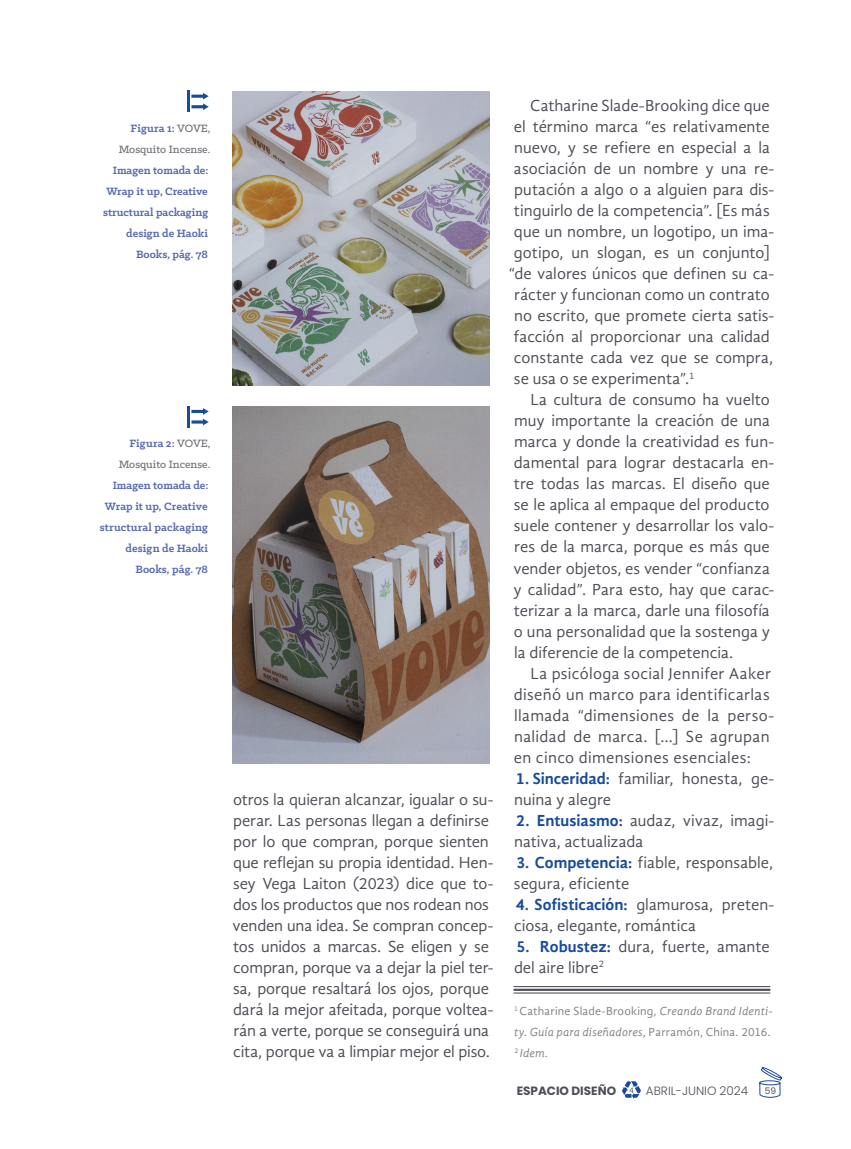
<style>
.page{position:relative;width:851px;height:1149px;background:#fff}
.page>*{position:absolute;margin:0;border:0;box-sizing:border-box;transform-origin:0 0}
.t1{font:16.5px/21px "Gandhi Sans";color:#4d4e56}
.t2{font:16.5px "Gandhi Sans";letter-spacing:.02em;color:#4d4e56}
.t3{font:700 12px/21px "Klinic Slab";color:#586baf;text-align:right}
.t4{font:italic 12px/21px "Gandhi Sans";letter-spacing:.01em;color:#7f7f85}
.t5{font:500 12px/21px "Klinic Slab";color:#6e6e75;text-align:right}
.t6{font:300 12px "Poppins";color:#4d4e56}
.t7{font:700 12px "Poppins";color:#4d4e56}
.t8{font:9px "Poppins";color:#4d4e56}
.s1{font-weight:700;color:#586baf}
.s2{font-weight:700;color:#194b9b}
.s3{font-style:normal}
</style>
<div class="page">
<svg style="left:759px;top:1067px;width:23px;height:30px"></svg>
<svg style="left:622px;top:1081px;width:18px;height:17px"></svg>
<svg style="left:191px;top:93px;width:18px;height:17px"></svg>
<hr style="left:188px;top:91px;width:2px;height:21px;background:#194b9b">
<hr style="left:513px;top:985px;width:257px;height:1px;background:#4d4e56">
<hr style="left:513px;top:988px;width:257px;height:2px;background:#4d4e56">
<hr style="left:513px;top:992px;width:257px;height:1px;background:#4d4e56">
<img style="left:233px;top:91px;width:256px;height:294px">
<img style="left:233px;top:406px;width:256px;height:357px">
<svg style="left:191px;top:408px;width:18px;height:17px"></svg>
<hr style="left:188px;top:406px;width:2px;height:21px;background:#194b9b">
<p class="t5" style="left:119px;top:117px;width:93px"><span class="s1">Figura 1:</span> VOVE,<br>Mosquito Incense.</p>
<p class="t3" style="left:103px;top:159px;width:107px">Imagen tomada de:<br>Wrap it up, Creative structural packaging design de Haoki<br>Books, pág. 78</p>
<p class="t5" style="left:119px;top:432px;width:93px"><span class="s1">Figura 2:</span> VOVE,<br>Mosquito Incense.</p>
<p class="t3" style="left:100px;top:474px;width:110px">Imagen tomada de:<br>Wrap it up, Creative structural packaging design de Haoki<br>Books, pág. 78</p>
<p class="t1" style="left:232px;top:788px;width:262px">otros la quieran alcanzar, igualar o su&shy;perar. Las personas llegan a definirse por lo que compran, porque sienten que reflejan su propia identidad. Hen&shy;sey Vega Laiton (2023) dice que to&shy;dos los productos que nos rodean nos venden una idea. Se compran concep&shy;tos unidos a marcas. Se eligen y se compran, porque va a dejar la piel ter&shy;sa, porque resaltará los ojos, porque dará la mejor afeitada, porque voltea&shy;rán a verte, porque se conseguirá una cita, porque va a limpiar mejor el piso.</p>
<p class="t1" style="left:530px;top:95px;width:241px">Catharine Slade-Brooking dice que</p>
<p class="t1" style="left:514px;top:116px;width:257px">el término marca “es relativamente</p>
<p class="t1" style="left:514px;top:137px;width:257px">nuevo, y se refiere en especial a la</p>
<p class="t1" style="left:514px;top:158px;width:262px">asociación de un nombre y una re-</p>
<p class="t1" style="left:514px;top:179px;width:262px">putación a algo o a alguien para dis-</p>
<p class="t1" style="left:514px;top:200px;width:257px">tinguirlo de la competencia”. [Es más</p>
<p class="t1" style="left:514px;top:221px;width:262px">que un nombre, un logotipo, un ima-</p>
<p class="t1" style="left:514px;top:242px;width:257px">gotipo, un slogan, es un conjunto]</p>
<p class="t1" style="left:508px;top:263px;width:267px">“de valores únicos que definen su ca-</p>
<p class="t1" style="left:514px;top:284px;width:257px">rácter y funcionan como un contrato</p>
<p class="t1" style="left:514px;top:305px;width:262px">no escrito, que promete cierta satis-</p>
<p class="t1" style="left:514px;top:326px;width:257px">facción al proporcionar una calidad</p>
<p class="t1" style="left:514px;top:347px;width:261px">constante cada vez que se compra,</p>
<p class="t1" style="left:514px;top:368px;width:182px">se usa o se experimenta”.<sup>1</sup></p>
<p class="t1" style="left:530px;top:389px;width:241px">La cultura de consumo ha vuelto</p>
<p class="t1" style="left:514px;top:410px;width:257px">muy importante la creación de una</p>
<p class="t1" style="left:514px;top:431px;width:262px">marca y donde la creatividad es fun-</p>
<p class="t1" style="left:514px;top:452px;width:262px">damental para lograr destacarla en-</p>
<p class="t1" style="left:514px;top:473px;width:257px">tre todas las marcas. El diseño que</p>
<p class="t1" style="left:514px;top:494px;width:257px">se le aplica al empaque del producto</p>
<p class="t1" style="left:514px;top:515px;width:262px">suele contener y desarrollar los valo-</p>
<p class="t1" style="left:514px;top:536px;width:257px">res de la marca, porque es más que</p>
<p class="t1" style="left:513px;top:557px;width:258px">vender objetos, es vender “confianza</p>
<p class="t1" style="left:513px;top:578px;width:262px">y calidad”. Para esto, hay que carac-</p>
<p class="t1" style="left:514px;top:599px;width:257px">terizar a la marca, darle una filosofía</p>
<p class="t1" style="left:514px;top:620px;width:258px">o una personalidad que la sostenga y</p>
<p class="t1" style="left:514px;top:641px;width:221px">la diferencie de la competencia.</p>
<p class="t2" style="left:530px;top:663px;width:242px">La psicóloga social Jennifer Aaker</p>
<p class="t2" style="left:514px;top:684px;width:257px">diseñó un marco para identificarlas</p>
<p class="t2" style="left:514px;top:705px;width:262px">llamada “dimensiones de la perso-</p>
<p class="t2" style="left:514px;top:726px;width:257px">nalidad de marca. […] Se agrupan</p>
<p class="t2" style="left:514px;top:747px;width:238px">en cinco dimensiones esenciales:</p>
<p class="t1" style="left:514px;top:767px;width:262px"><span class="s2">1. Sinceridad:</span> familiar, honesta, ge&shy;nuina y alegre</p>
<p class="t1" style="left:514px;top:809px;width:262px"><span class="s2">2. Entusiasmo:</span> audaz, vivaz, imagi&shy;nativa, actualizada</p>
<p class="t1" style="left:514px;top:851px;width:261px"><span class="s2">3. Competencia:</span> fiable, responsable, segura, eficiente</p>
<p class="t1" style="left:514px;top:893px;width:262px"><span class="s2">4. Sofisticación:</span> glamurosa, preten&shy;ciosa, elegante, romántica</p>
<p class="t1" style="left:514px;top:935px;width:257px"><span class="s2">5. Robustez:</span> dura, fuerte, amante del aire libre<sup>2</sup></p>
<p class="t4" style="left:514px;top:999px;width:260px"><sup>1</sup> <span class="s3">Catharine Slade-Brooking,</span> Creando Brand Identi&shy;ty. Guía para diseñadores<span class="s3">, Parramón, China. 2016.<br></span><sup>2</sup> Idem.</p>
<p class="t7" style="left:516px;top:1083px;width:101px">ESPACIO DISEÑO</p>
<p class="t6" style="left:646px;top:1083px;width:104px">ABRIL-JUNIO 2024</p>
<p class="t8" style="left:764px;top:1085px;width:13px">59</p>
</div>
